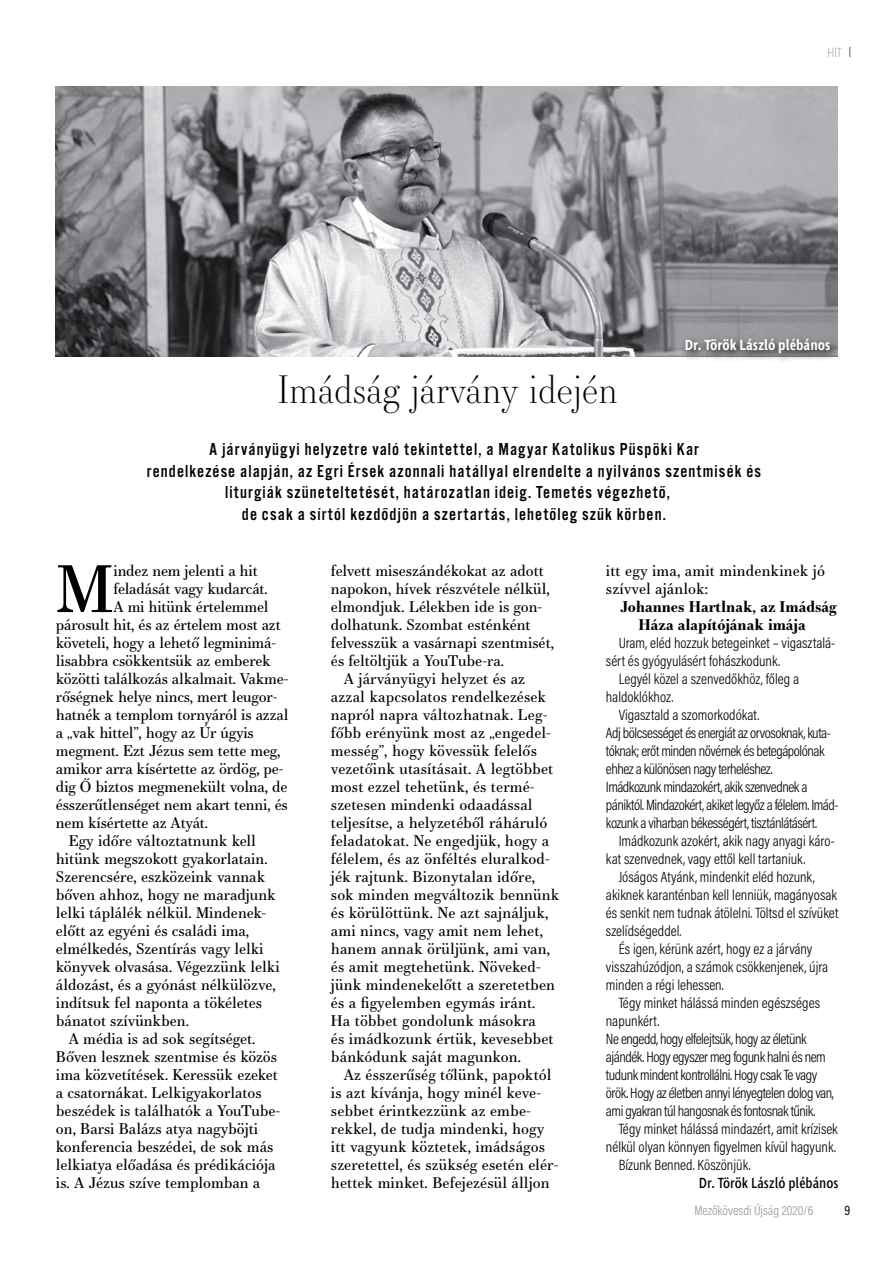
<style>
.page{position:relative;width:893px;height:1263px;background:#fff}
.page>*{position:absolute;margin:0;border:0;box-sizing:border-box;transform-origin:0 0}
.t1{font:64.95px "Essonnes Text";color:#000}
.t2{font:300 37.5px "Essonnes Display";color:#000}
.t3{font:18px "Alternate Got No 3 D";letter-spacing:.06em;color:#000}
.t4{font:15px/18px "Essonnes Text";color:#000}
.t5{font:300 15px "Acumin Pro Cond";letter-spacing:-.005em;color:#000}
.t6{font:300 15px "Acumin Pro Cond";letter-spacing:-.03em;color:#000}
.t7{font:700 15px/18px "Essonnes Text";color:#000}
.t8{font:15px "Ingra Cd";color:#000}
.t9{font:600 15px "Ingra Cd";color:#fff}
.t10{font:300 13.5px "Acumin Pro Cond";color:#98989c}
.t11{font:200 13.5px "Ingra Cd";color:#98989c}
.t12{font:13.5px "Acumin Pro Cond";color:#000}
</style>
<div class="page">
<img style="left:55px;top:86px;width:783px;height:271px">
<svg style="left:680px;top:334px;width:158px;height:27px;background:#8f8f91"></svg>
<p class="t11" style="left:827px;top:44px;width:16px">HIT</p>
<h2 class="t2" style="left:277px;top:363px;width:342px">Imádság járvány idején</h2>
<p class="t9" style="left:685px;top:335px;width:147px">Dr. Török László plébános</p>
<p class="t3" style="left:209px;top:440px;width:491px">A járványügyi helyzetre való tekintettel, a Magyar Katolikus Püspöki Kar</p>
<p class="t3" style="left:147px;top:461px;width:616px">rendelkezése alapján, az Egri Érsek azonnali hatállyal elrendelte a nyilvános szentmisék és</p>
<p class="t3" style="left:225px;top:483px;width:446px">liturgiák szüneteltetését, határozatlan ideig. Temetés végezhető,</p>
<p class="t3" style="left:242px;top:505px;width:425px">de csak a sírtól kezdődjön a szertartás, lehetőleg szűk körben.</p>
<h1 class="t1" style="left:56px;top:542px;width:59px">M</h1>
<p class="t4" style="left:113px;top:561px;width:146px">indez nem jelenti a hit</p>
<p class="t4" style="left:113px;top:579px;width:156px">feladását vagy kudarcát.</p>
<p class="t4" style="left:113px;top:597px;width:157px">A mi hitünk értelemmel</p>
<p class="t4" style="left:56px;top:615px;width:226px">párosult hit, és az értelem most azt</p>
<p class="t4" style="left:56px;top:633px;width:222px">követeli, hogy a lehető legminimá-</p>
<p class="t4" style="left:56px;top:651px;width:216px">lisabbra csökkentsük az emberek</p>
<p class="t4" style="left:56px;top:669px;width:234px">közötti találkozás alkalmait. Vakme-</p>
<p class="t4" style="left:56px;top:687px;width:223px">rőségnek helye nincs, mert leugor-</p>
<p class="t4" style="left:56px;top:705px;width:234px">hatnék a templom tornyáról is azzal</p>
<p class="t4" style="left:56px;top:723px;width:199px">a „vak hittel”, hogy az Úr úgyis</p>
<p class="t4" style="left:56px;top:741px;width:226px">megment. Ezt Jézus sem tette meg,</p>
<p class="t4" style="left:56px;top:759px;width:229px">amikor arra kísértette az ördög, pe-</p>
<p class="t4" style="left:56px;top:777px;width:233px">dig Ő biztos megmenekült volna, de</p>
<p class="t4" style="left:56px;top:795px;width:233px">ésszerűtlenséget nem akart tenni, és</p>
<p class="t4" style="left:56px;top:813px;width:154px">nem kísértette az Atyát.</p>
<p class="t4" style="left:69px;top:831px;width:189px">Egy időre változtatnunk kell</p>
<p class="t4" style="left:56px;top:849px;width:213px">hitünk megszokott gyakorlatain.</p>
<p class="t4" style="left:56px;top:867px;width:211px">Szerencsére, eszközeink vannak</p>
<p class="t4" style="left:56px;top:885px;width:221px">bőven ahhoz, hogy ne maradjunk</p>
<p class="t4" style="left:56px;top:903px;width:212px">lelki táplálék nélkül. Mindenek-</p>
<p class="t4" style="left:56px;top:921px;width:195px">előtt az egyéni és családi ima,</p>
<p class="t4" style="left:56px;top:939px;width:209px">elmélkedés, Szentírás vagy lelki</p>
<p class="t4" style="left:56px;top:957px;width:225px">könyvek olvasása. Végezzünk lelki</p>
<p class="t4" style="left:56px;top:975px;width:221px">áldozást, és a gyónást nélkülözve,</p>
<p class="t4" style="left:56px;top:993px;width:208px">indítsuk fel naponta a tökéletes</p>
<p class="t4" style="left:56px;top:1011px;width:135px">bánatot szívünkben.</p>
<p class="t4" style="left:69px;top:1029px;width:188px">A média is ad sok segítséget.</p>
<p class="t4" style="left:56px;top:1047px;width:223px">Bőven lesznek szentmise és közös</p>
<p class="t4" style="left:56px;top:1065px;width:223px">ima közvetítések. Keressük ezeket</p>
<p class="t4" style="left:56px;top:1083px;width:207px">a csatornákat. Lelkigyakorlatos</p>
<p class="t4" style="left:56px;top:1101px;width:226px">beszédek is találhatók a YouTube-</p>
<p class="t4" style="left:56px;top:1119px;width:204px">on, Barsi Balázs atya nagyböjti</p>
<p class="t4" style="left:56px;top:1137px;width:219px">konferencia beszédei, de sok más</p>
<p class="t4" style="left:56px;top:1155px;width:221px">lelkiatya előadása és prédikációja</p>
<p class="t4" style="left:56px;top:1173px;width:206px">is. A Jézus szíve templomban a</p>
<p class="t4" style="left:331px;top:561px;width:214px">felvett miseszándékokat az adott</p>
<p class="t4" style="left:331px;top:579px;width:220px">napokon, hívek részvétele nélkül,</p>
<p class="t4" style="left:331px;top:597px;width:213px">elmondjuk. Lélekben ide is gon-</p>
<p class="t4" style="left:331px;top:615px;width:201px">dolhatunk. Szombat esténként</p>
<p class="t4" style="left:331px;top:633px;width:225px">felvesszük a vasárnapi szentmisét,</p>
<p class="t4" style="left:331px;top:651px;width:175px">és feltöltjük a YouTube-ra.</p>
<p class="t4" style="left:344px;top:669px;width:183px">A járványügyi helyzet és az</p>
<p class="t4" style="left:331px;top:687px;width:217px">azzal kapcsolatos rendelkezések</p>
<p class="t4" style="left:331px;top:705px;width:218px">napról napra változhatnak. Leg-</p>
<p class="t4" style="left:331px;top:723px;width:222px">főbb erényünk most az „engedel-</p>
<p class="t4" style="left:331px;top:741px;width:207px">messég”, hogy kövessük felelős</p>
<p class="t4" style="left:331px;top:759px;width:224px">vezetőink utasításait. A legtöbbet</p>
<p class="t4" style="left:331px;top:777px;width:205px">most ezzel tehetünk, és termé-</p>
<p class="t4" style="left:331px;top:795px;width:203px">szetesen mindenki odaadással</p>
<p class="t4" style="left:331px;top:813px;width:218px">teljesítse, a helyzetéből ráháruló</p>
<p class="t4" style="left:331px;top:831px;width:220px">feladatokat. Ne engedjük, hogy a</p>
<p class="t4" style="left:331px;top:849px;width:221px">félelem, és az önféltés eluralkod-</p>
<p class="t4" style="left:331px;top:867px;width:206px">jék rajtunk. Bizonytalan időre,</p>
<p class="t4" style="left:331px;top:885px;width:230px">sok minden megváltozik bennünk</p>
<p class="t4" style="left:331px;top:903px;width:219px">és körülöttünk. Ne azt sajnáljuk,</p>
<p class="t4" style="left:331px;top:921px;width:214px">ami nincs, vagy amit nem lehet,</p>
<p class="t4" style="left:331px;top:939px;width:221px">hanem annak örüljünk, ami van,</p>
<p class="t4" style="left:331px;top:957px;width:211px">és amit megtehetünk. Növeked-</p>
<p class="t4" style="left:331px;top:975px;width:225px">jünk mindenekelőtt a szeretetben</p>
<p class="t4" style="left:331px;top:993px;width:206px">és a figyelemben egymás iránt.</p>
<p class="t4" style="left:331px;top:1011px;width:207px">Ha többet gondolunk másokra</p>
<p class="t4" style="left:331px;top:1029px;width:224px">és imádkozunk értük, kevesebbet</p>
<p class="t4" style="left:331px;top:1047px;width:192px">bánkódunk saját magunkon.</p>
<p class="t4" style="left:344px;top:1065px;width:209px">Az ésszerűség tőlünk, papoktól</p>
<p class="t4" style="left:331px;top:1083px;width:212px">is azt kívánja, hogy minél keve-</p>
<p class="t4" style="left:331px;top:1101px;width:202px">sebbet érintkezzünk az embe-</p>
<p class="t4" style="left:331px;top:1119px;width:215px">rekkel, de tudja mindenki, hogy</p>
<p class="t4" style="left:331px;top:1137px;width:216px">itt vagyunk köztetek, imádságos</p>
<p class="t4" style="left:331px;top:1155px;width:229px">szeretettel, és szükség esetén elér-</p>
<p class="t4" style="left:331px;top:1173px;width:220px">hettek minket. Befejezésül álljon</p>
<p class="t4" style="left:606px;top:561px;width:221px">itt egy ima, amit mindenkinek jó szívvel ajánlok:</p>
<p class="t7" style="left:639px;top:597px;width:200px;text-indent:-18px">Johannes Hartlnak, az Imádság<br>Háza alapítójának imája</p>
<p class="t5" style="left:619px;top:633px;width:218px">Uram, eléd hozzuk betegeinket – vigasztalá-</p>
<p class="t5" style="left:606px;top:651px;width:176px">sért és gyógyulásért fohászkodunk.</p>
<p class="t5" style="left:619px;top:669px;width:182px">Legyél közel a szenvedőkhöz, főleg a</p>
<p class="t5" style="left:606px;top:687px;width:69px">haldoklókhoz.</p>
<p class="t5" style="left:619px;top:705px;width:142px">Vigasztald a szomorkodókat.</p>
<p class="t6" style="left:606px;top:723px;width:226px">Adj bölcsességet és energiát az orvosoknak, kuta-</p>
<p class="t6" style="left:606px;top:741px;width:220px">tóknak; erőt minden nővérnek és betegápolónak</p>
<p class="t6" style="left:606px;top:759px;width:168px">ehhez a különösen nagy terheléshez.</p>
<p class="t6" style="left:606px;top:777px;width:203px">Imádkozunk mindazokért, akik szenvednek a</p>
<p class="t6" style="left:606px;top:795px;width:234px">pániktól. Mindazokért, akiket legyőz a félelem. Imád-</p>
<p class="t6" style="left:606px;top:813px;width:213px">kozunk a viharban békességért, tisztánlátásért.</p>
<p class="t5" style="left:619px;top:831px;width:218px">Imádkozunk azokért, akik nagy anyagi káro-</p>
<p class="t5" style="left:606px;top:849px;width:201px">kat szenvednek, vagy ettől kell tartaniuk.</p>
<p class="t5" style="left:619px;top:867px;width:197px">Jóságos Atyánk, mindenkit eléd hozunk,</p>
<p class="t5" style="left:606px;top:885px;width:233px">akiknek karanténban kell lenniük, magányosak</p>
<p class="t5" style="left:606px;top:903px;width:234px">és senkit nem tudnak átölelni. Töltsd el szívüket</p>
<p class="t5" style="left:606px;top:921px;width:77px">szelídségeddel.</p>
<p class="t5" style="left:619px;top:939px;width:195px">És igen, kérünk azért, hogy ez a járvány</p>
<p class="t5" style="left:606px;top:957px;width:224px">visszahúzódjon, a számok csökkenjenek, újra</p>
<p class="t5" style="left:606px;top:975px;width:119px">minden a régi lehessen.</p>
<p class="t5" style="left:619px;top:993px;width:203px">Tégy minket hálássá minden egészséges</p>
<p class="t5" style="left:606px;top:1011px;width:55px">napunkért.</p>
<p class="t6" style="left:606px;top:1029px;width:202px">Ne engedd, hogy elfelejtsük, hogy az életünk</p>
<p class="t6" style="left:606px;top:1047px;width:221px">ajándék. Hogy egyszer meg fogunk halni és nem</p>
<p class="t6" style="left:606px;top:1065px;width:213px">tudunk mindent kontrollálni. Hogy csak Te vagy</p>
<p class="t6" style="left:606px;top:1083px;width:229px">örök. Hogy az életben annyi lényegtelen dolog van,</p>
<p class="t6" style="left:606px;top:1101px;width:211px">ami gyakran túl hangosnak és fontosnak tűnik.</p>
<p class="t5" style="left:619px;top:1119px;width:221px">Tégy minket hálássá mindazért, amit krízisek</p>
<p class="t5" style="left:606px;top:1137px;width:232px">nélkül olyan könnyen figyelmen kívül hagyunk.</p>
<p class="t5" style="left:619px;top:1155px;width:134px">Bízunk Benned. Köszönjük.</p>
<p class="t8" style="left:699px;top:1174px;width:141px">Dr. Török László plébános</p>
<p class="t10" style="left:694px;top:1202px;width:120px">Mezőkövesdi Újság 2020/6</p>
<p class="t12" style="left:845px;top:1202px;width:7px">9</p>
</div>
